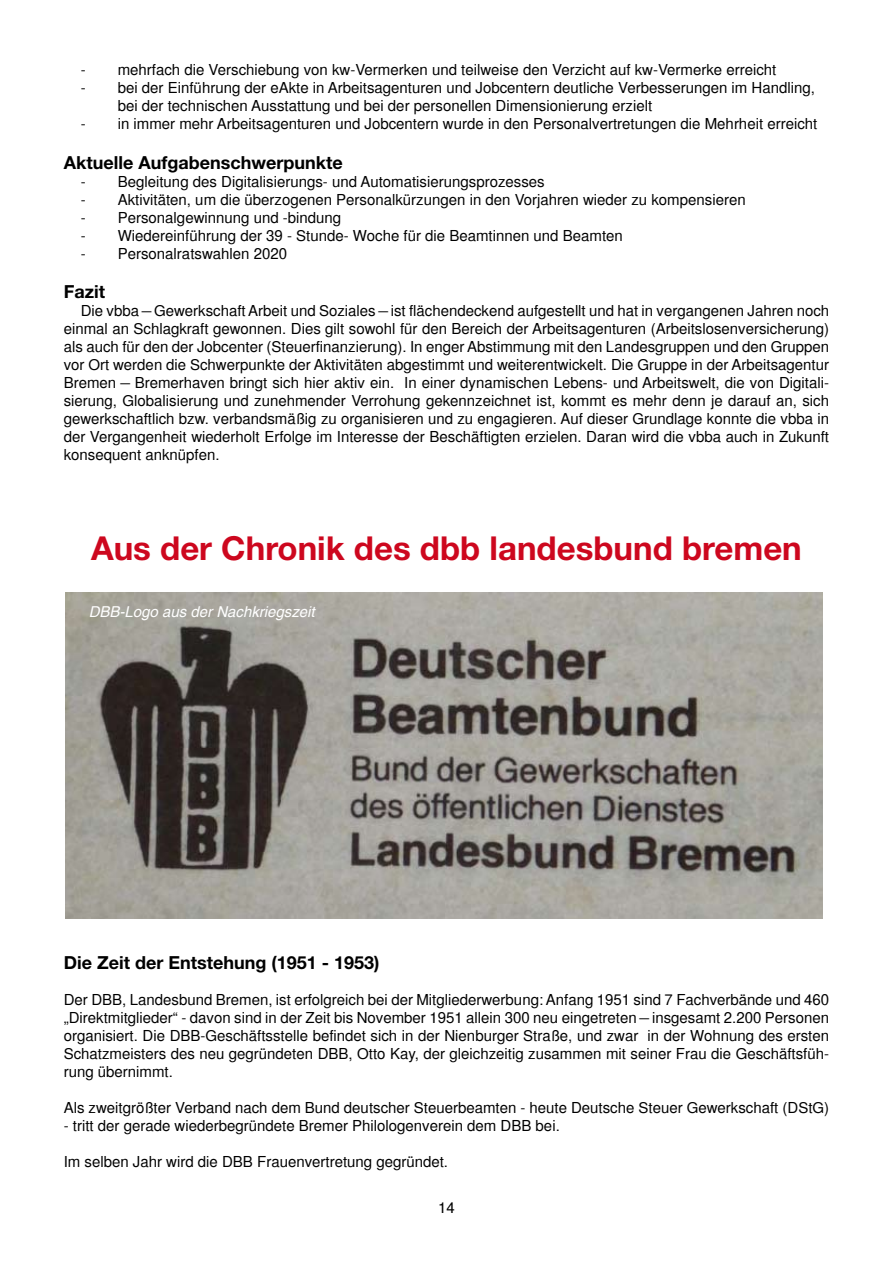
<style>
.page{position:relative;width:893px;height:1263px;background:#fff}
.page>*{position:absolute;margin:0;border:0;box-sizing:border-box;transform-origin:0 0}
.t1{font:700 33px "Helvetica Neue";color:#cd071e}
.t2{font:700 18px "Helvetica Neue";color:#000}
.t3{font:15px/18px "Helvetica";color:#000;text-align:justify}
.t4{font:italic 15px "Helvetica";color:#fff}
</style>
<div class="page">
<img style="left:65px;top:592px;width:758px;height:326px">
<p class="t3" style="left:81px;top:61px;width:697px">- mehrfach die Verschiebung von kw-Vermerken und teilweise den Verzicht auf kw-Vermerke erreicht</p>
<p class="t3" style="left:118px;top:79px;width:699px;text-indent:-37px">- bei der Einführung der eAkte in Arbeitsagenturen und Jobcentern deutliche Verbesserungen im Handling, bei der technischen Ausstattung und bei der personellen Dimensionierung erzielt</p>
<p class="t3" style="left:81px;top:115px;width:738px">- in immer mehr Arbeitsagenturen und Jobcentern wurde in den Personalvertretungen die Mehrheit erreicht</p>
<p class="t2" style="left:64px;top:151px;width:280px">Aktuelle Aufgabenschwerpunkte</p>
<p class="t3" style="left:81px;top:172px;width:465px">- Begleitung des Digitalisierungs- und Automatisierungsprozesses</p>
<p class="t3" style="left:81px;top:190px;width:666px">- Aktivitäten, um die überzogenen Personalkürzungen in den Vorjahren wieder zu kompensieren</p>
<p class="t3" style="left:81px;top:208px;width:262px">- Personalgewinnung und -bindung</p>
<p class="t3" style="left:81px;top:226px;width:544px">- Wiedereinführung der 39 - Stunde- Woche für die Beamtinnen und Beamten</p>
<p class="t3" style="left:81px;top:244px;width:208px">- Personalratswahlen 2020</p>
<p class="t2" style="left:64px;top:281px;width:43px">Fazit</p>
<p class="t3" style="left:64px;top:302px;width:767px;text-indent:17px">Die vbba – Gewerkschaft Arbeit und Soziales – ist flächendeckend aufgestellt und hat in vergangenen Jahren noch einmal an Schlagkraft gewonnen. Dies gilt sowohl für den Bereich der Arbeitsagenturen (Arbeitslosenversicherung) als auch für den der Jobcenter (Steuerfinanzierung). In enger Abstimmung mit den Landesgruppen und den Gruppen vor Ort werden die Schwerpunkte der Aktivitäten abgestimmt und weiterentwickelt. Die Gruppe in der Arbeitsagentur Bremen – Bremerhaven bringt sich hier aktiv ein. In einer dynamischen Lebens- und Arbeitswelt, die von Digitali&shy;sierung, Globalisierung und zunehmender Verrohung gekennzeichnet ist, kommt es mehr denn je darauf an, sich gewerkschaftlich bzw. verbandsmäßig zu organisieren und zu engagieren. Auf dieser Grundlage konnte die vbba in der Vergangenheit wiederholt Erfolge im Interesse der Beschäftigten erzielen. Daran wird die vbba auch in Zukunft konsequent anknüpfen.</p>
<h1 class="t1" style="left:91px;top:527px;width:712px">Aus der Chronik des dbb landesbund bremen</h1>
<p class="t4" style="left:89px;top:602px;width:227px">DBB-Logo aus der Nachkriegszeit</p>
<p class="t2" style="left:64px;top:951px;width:317px">Die Zeit der Entstehung (1951 - 1953)</p>
<p class="t3" style="left:64px;top:990px;width:767px">Der DBB, Landesbund Bremen, ist erfolgreich bei der Mitgliederwerbung: Anfang 1951 sind 7 Fachverbände und 460 „Direktmitglieder“ - davon sind in der Zeit bis November 1951 allein 300 neu eingetreten – insgesamt 2.200 Personen organisiert. Die DBB-Geschäftsstelle befindet sich in der Nienburger Straße, und zwar in der Wohnung des ersten Schatzmeisters des neu gegründeten DBB, Otto Kay, der gleichzeitig zusammen mit seiner Frau die Geschäftsfüh&shy;rung übernimmt.</p>
<p class="t3" style="left:64px;top:1098px;width:767px">Als zweitgrößter Verband nach dem Bund deutscher Steuerbeamten - heute Deutsche Steuer Gewerkschaft (DStG)</p>
<p class="t3" style="left:64px;top:1116px;width:498px">- tritt der gerade wiederbegründete Bremer Philologenverein dem DBB bei.</p>
<p class="t3" style="left:64px;top:1152px;width:386px">Im selben Jahr wird die DBB Frauenvertretung gegründet.</p>
<p class="t3" style="left:438px;top:1199px;width:18px">14</p>
</div>
